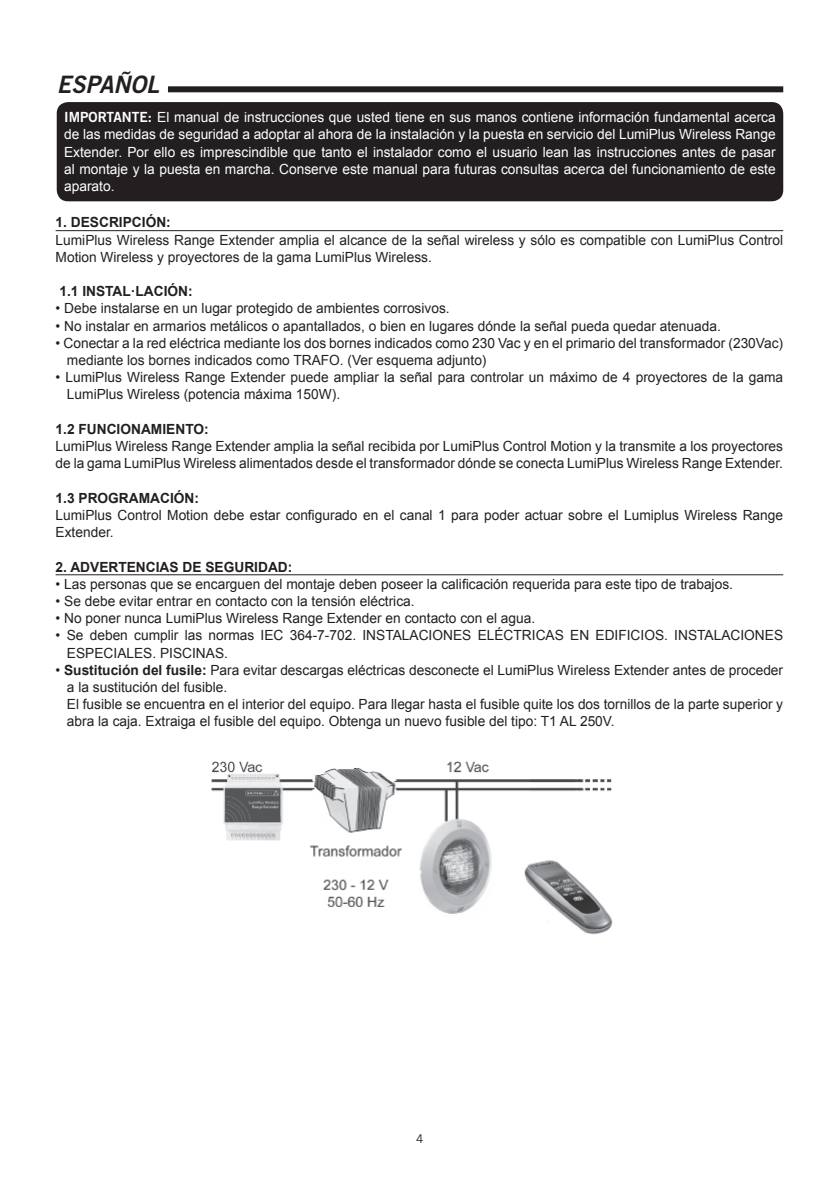
<style>
.page{position:relative;width:840px;height:1191px;background:#fff}
.page>*{position:absolute;margin:0;border:0;box-sizing:border-box;transform-origin:0 0}
.t1{font:italic 24px "Trade Gothic Bold Two";color:#231f20}
.t2{font:14px/17.2px "Arial";color:#231f20}
.t3{font:14px/17.2px "Arial";color:#fff;text-align:justify}
.t4{font:700 14px "Arial";color:#231f20}
.t5{font:12px "Trade Gothic";color:#231f20}
.s1{font-family:"Trade Gothic Bold Two"}
.s2{font-weight:700}
</style>
<div class="page">
<hr style="left:56px;top:230px;width:726px;height:1px;background:#231f20">
<hr style="left:56px;top:574px;width:726px;height:1px;background:#231f20">
<div style="left:168px;top:86px;width:614px;height:6px;background:#231f20"></div>
<div style="left:57px;top:102px;width:725px;height:99px;background:#231f20;border-radius:11px"></div>
<img style="left:211px;top:761px;width:401px;height:174px">
<div style="left:302px;top:858px;width:106px;height:20px;background:#fff"></div>
<h1 class="t1" style="left:57px;top:70px;width:104px">ESPAÑOL</h1>
<p class="t3" style="left:64px;top:109px;width:712px"><span class="s1">IMPORTANTE:</span> El manual de instrucciones que usted tiene en sus manos contiene información fundamental acerca de las medidas de seguridad a adoptar al ahora de la instalación y la puesta en servicio del LumiPlus Wireless Range Extender. Por ello es imprescindible que tanto el instalador como el usuario lean las instrucciones antes de pasar al montaje y la puesta en marcha. Conserve este manual para futuras consultas acerca del funcionamiento de este aparato.</p>
<p class="t4" style="left:56px;top:213px;width:117px">1. DESCRIPCIÓN:</p>
<p class="t2" style="left:56px;top:231px;width:728px">LumiPlus Wireless Range Extender amplia el alcance de la señal wireless y sólo es compatible con LumiPlus Control<br>Motion Wireless y proyectores de la gama LumiPlus Wireless.</p>
<p class="t4" style="left:59px;top:282px;width:135px">1.1 INSTAL·LACIÓN:</p>
<p class="t2" style="left:56px;top:300px;width:395px">• Debe instalarse en un lugar protegido de ambientes corrosivos.</p>
<p class="t2" style="left:56px;top:317px;width:666px">• No instalar en armarios metálicos o apantallados, o bien en lugares dónde la señal pueda quedar atenuada.</p>
<p class="t2" style="left:67px;top:334px;width:717px;text-indent:-11px">• Conectar a la red eléctrica mediante los dos bornes indicados como 230 Vac y en el primario del transformador (230Vac) mediante los bornes indicados como TRAFO. (Ver esquema adjunto)</p>
<p class="t2" style="left:67px;top:369px;width:717px;text-indent:-11px">• LumiPlus Wireless Range Extender puede ampliar la señal para controlar un máximo de 4 proyectores de la gama<br>LumiPlus Wireless (potencia máxima 150W).</p>
<p class="t4" style="left:56px;top:419px;width:154px">1.2 FUNCIONAMIENTO:</p>
<p class="t2" style="left:56px;top:438px;width:728px">LumiPlus Wireless Range Extender amplia la señal recibida por LumiPlus Control Motion y la transmite a los proyectores de la gama LumiPlus Wireless alimentados desde el transformador dónde se conecta LumiPlus Wireless Range Extender.</p>
<p class="t4" style="left:56px;top:488px;width:145px">1.3 PROGRAMACIÓN:</p>
<p class="t2" style="left:56px;top:506px;width:728px">LumiPlus Control Motion debe estar configurado en el canal 1 para poder actuar sobre el Lumiplus Wireless Range<br>Extender.</p>
<p class="t4" style="left:56px;top:557px;width:238px">2. ADVERTENCIAS DE SEGURIDAD:</p>
<p class="t2" style="left:56px;top:575px;width:678px">• Las personas que se encarguen del montaje deben poseer la calificación requerida para este tipo de trabajos.</p>
<p class="t2" style="left:56px;top:592px;width:360px">• Se debe evitar entrar en contacto con la tensión eléctrica.</p>
<p class="t2" style="left:56px;top:610px;width:481px">• No poner nunca LumiPlus Wireless Range Extender en contacto con el agua.</p>
<p class="t2" style="left:67px;top:627px;width:717px;text-indent:-11px">• Se deben cumplir las normas IEC 364-7-702. INSTALACIONES ELÉCTRICAS EN EDIFICIOS. INSTALACIONES<br>ESPECIALES. PISCINAS.</p>
<p class="t2" style="left:67px;top:661px;width:717px;text-indent:-11px">• <span class="s2">Sustitución del fusile:</span> Para evitar descargas eléctricas desconecte el LumiPlus Wireless Extender antes de proceder a la sustitución del fusible.<br>El fusible se encuentra en el interior del equipo. Para llegar hasta el fusible quite los dos tornillos de la parte superior y abra la caja. Extraiga el fusible del equipo. Obtenga un nuevo fusible del tipo: T1 AL 250V.</p>
<p class="t5" style="left:416px;top:1131px;width:9px">4</p>
</div>
